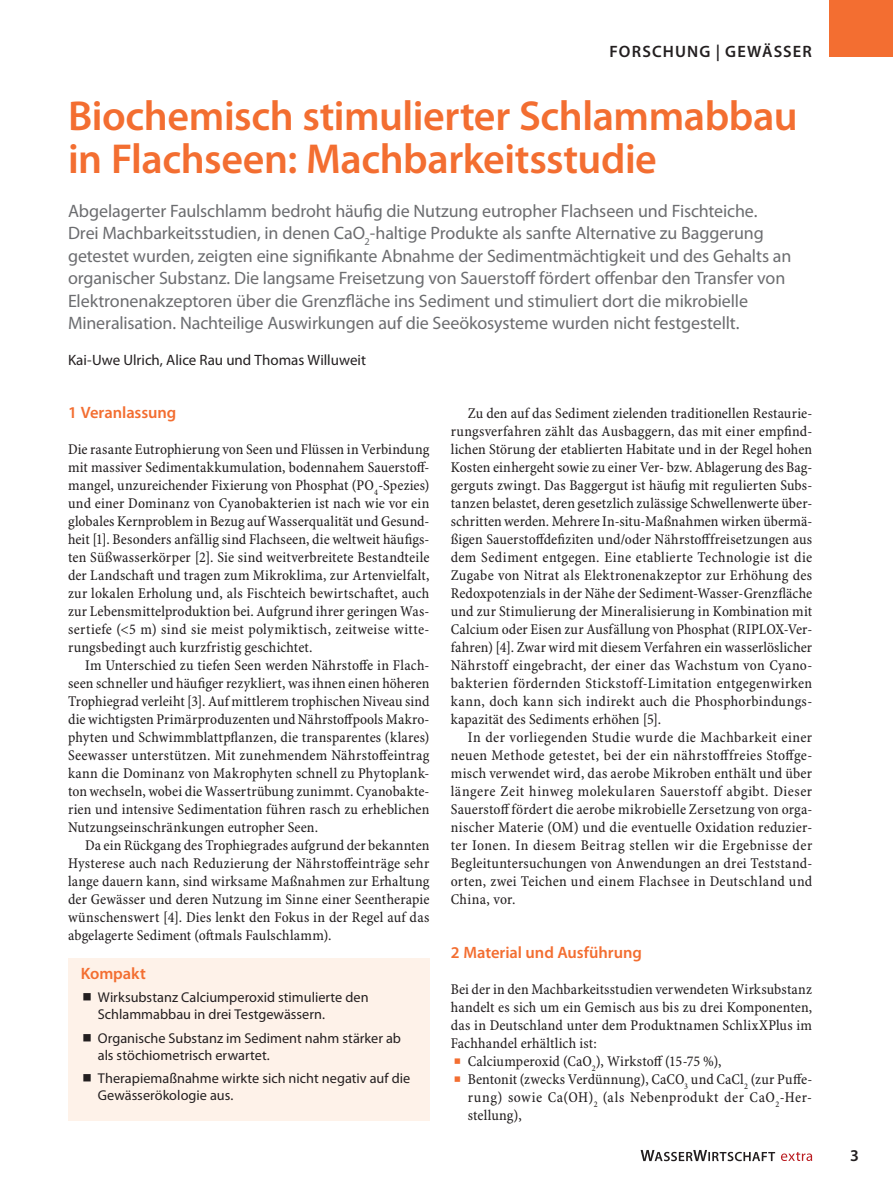
<style>
.page{position:relative;width:893px;height:1187px;background:#fff}
.page>*{position:absolute;margin:0;border:0;box-sizing:border-box;transform-origin:0 0}
.t1{font:600 42px/43.5px "Myriad Pro";letter-spacing:-.01em;color:#f36e31}
.t2{font:18px/22.5px "Myriad Pro";letter-spacing:-.005em;color:#6c6d70}
.t3{font:600 16.5px "Myriad Pro";letter-spacing:-.005em;color:#f36e31}
.t4{font:600 16.5px "Myriad Pro";letter-spacing:.07em;color:#231f20}
.t5{font:15px/18px "Minion Pro Cn Capt";letter-spacing:.01em;color:#231f20;text-align:justify}
.t6{font:15px "Minion Pro Cn Capt";letter-spacing:.035em;color:#231f20}
.t7{font:15px "Myriad Pro";color:#231f20}
.t8{font:14.25px/17px "Myriad Pro";color:#231f20}
</style>
<div class="page">
<div style="left:68px;top:958px;width:361px;height:162px;background:#fef2e9"></div>
<div style="left:829px;top:0;width:64px;height:57px;background:#f36e31"></div>
<svg style="left:781px;top:1152px;width:31px;height:8px"></svg>
<svg style="left:641px;top:1150px;width:134px;height:11px"></svg>
<p class="t4" style="left:610px;top:41px;width:200px">FORSCHUNG | Gewässer</p>
<h1 class="t1" style="left:68px;top:93px;width:731px">Biochemisch stimulierter Schlammabbau in Flachseen: Machbarkeitsstudie</h1>
<p class="t2" style="left:68px;top:200px;width:725px">Abgelagerter Faulschlamm bedroht häufig die Nutzung eutropher Flachseen und Fischteiche.<br>Drei Machbarkeitsstudien, in denen CaO<sub>2</sub>-haltige Produkte als sanfte Alternative zu Baggerung getestet wurden, zeigten eine signifikante Abnahme der Sedimentmächtigkeit und des Gehalts an organischer Substanz. Die langsame Freisetzung von Sauerstoff fördert offenbar den Transfer von Elektronenakzeptoren über die Grenzfläche ins Sediment und stimuliert dort die mikrobielle Mineralisation. Nachteilige Auswirkungen auf die Seeökosysteme wurden nicht festgestellt.</p>
<p class="t7" style="left:68px;top:351px;width:299px">Kai-Uwe Ulrich, Alice Rau und Thomas Willuweit</p>
<p class="t3" style="left:68px;top:402px;width:110px">1 Veranlassung</p>
<p class="t5" style="left:68px;top:440px;width:363px">Die rasante Eutrophierung von Seen und Flüssen in Verbindung mit massiver Sedimentakkumulation, bodennahem Sauerstoff&shy;mangel, unzureichender Fixierung von Phosphat (PO<sub>4</sub>-Spezies) und einer Dominanz von Cyanobakterien ist nach wie vor ein globales Kernproblem in Bezug auf Wasserqualität und Gesund&shy;heit [1]. Besonders anfällig sind Flachseen, die weltweit häufigs&shy;ten Süßwasserkörper [2]. Sie sind weitverbreitete Bestandteile der Landschaft und tragen zum Mikroklima, zur Artenvielfalt, zur lokalen Erholung und, als Fischteich bewirtschaftet, auch zur Lebensmittelproduktion bei. Aufgrund ihrer geringen Was&shy;sertiefe (&lt;5 m) sind sie meist polymiktisch, zeitweise witte&shy;rungsbedingt auch kurzfristig geschichtet.</p>
<p class="t5" style="left:68px;top:656px;width:363px;text-indent:17px">Im Unterschied zu tiefen Seen werden Nährstoffe in Flach&shy;seen schneller und häufiger rezykliert, was ihnen einen höheren Trophiegrad verleiht [3]. Auf mittlerem trophischen Niveau sind die wichtigsten Primärproduzenten und Nährstoffpools Makro&shy;phyten und Schwimmblattpflanzen, die transparentes (klares)<br>Seewasser unterstützen. Mit zunehmendem Nährstoffeintrag kann die Dominanz von Makrophyten schnell zu Phytoplank&shy;ton wechseln, wobei die Wassertrübung zunimmt. Cyanobakte&shy;rien und intensive Sedimentation führen rasch zu erheblichen Nutzungseinschränkungen eutropher Seen.</p>
<p class="t5" style="left:68px;top:836px;width:363px;text-indent:17px">Da ein Rückgang des Trophiegrades aufgrund der bekannten Hysterese auch nach Reduzierung der Nährstoffeinträge sehr lange dauern kann, sind wirksame Maßnahmen zur Erhaltung der Gewässer und deren Nutzung im Sinne einer Seentherapie wünschenswert [4]. Dies lenkt den Fokus in der Regel auf das abgelagerte Sediment (oftmals Faulschlamm).</p>
<p class="t5" style="left:451px;top:404px;width:363px;text-indent:17px">Zu den auf das Sediment zielenden traditionellen Restaurie&shy;rungsverfahren zählt das Ausbaggern, das mit einer empfind&shy;lichen Störung der etablierten Habitate und in der Regel hohen Kosten einhergeht sowie zu einer Ver- bzw. Ablagerung des Bag&shy;gerguts zwingt. Das Baggergut ist häufig mit regulierten Subs&shy;tanzen belastet, deren gesetzlich zulässige Schwellenwerte über&shy;schritten werden. Mehrere In-situ-Maßnahmen wirken übermä&shy;ßigen Sauerstoffdefiziten und/oder Nährstofffreisetzungen aus dem Sediment entgegen. Eine etablierte Technologie ist die Zugabe von Nitrat als Elektronenakzeptor zur Erhöhung des Redoxpotenzials in der Nähe der Sediment-Wasser-Grenzfläche und zur Stimulierung der Mineralisierung in Kombination mit Calcium oder Eisen zur Ausfällung von Phosphat (RIPLOX-Ver&shy;fahren) [4]. Zwar wird mit diesem Verfahren ein wasserlöslicher Nährstoff eingebracht, der einer das Wachstum von Cyano&shy;bakterien fördernden Stickstoff-Limitation entgegenwirken kann, doch kann sich indirekt auch die Phosphorbindungs&shy;kapazität des Sediments erhöhen [5].</p>
<p class="t5" style="left:451px;top:728px;width:363px;text-indent:17px">In der vorliegenden Studie wurde die Machbarkeit einer neuen Methode getestet, bei der ein nährstofffreies Stoffge&shy;misch verwendet wird, das aerobe Mikroben enthält und über längere Zeit hinweg molekularen Sauerstoff abgibt. Dieser Sauerstoff fördert die aerobe mikrobielle Zersetzung von orga&shy;nischer Materie (OM) und die eventuelle Oxidation reduzier&shy;ter Ionen. In diesem Beitrag stellen wir die Ergebnisse der Begleituntersuchungen von Anwendungen an drei Teststand&shy;orten, zwei Teichen und einem Flachsee in Deutschland und China, vor.</p>
<p class="t3" style="left:81px;top:962px;width:67px">Kompakt</p>
<p class="t8" style="left:98px;top:989px;width:272px">Wirksubstanz Calciumperoxid stimulierte den<br>Schlammabbau in drei Testgewässern.</p>
<p class="t8" style="left:98px;top:1029px;width:305px">Organische Substanz im Sediment nahm stärker ab als stöchiometrisch erwartet.</p>
<p class="t8" style="left:98px;top:1070px;width:314px">Therapiemaßnahme wirkte sich nicht negativ auf die<br>Gewässerökologie aus.</p>
<p class="t3" style="left:451px;top:942px;width:193px">2 Material und Ausführung</p>
<p class="t5" style="left:451px;top:980px;width:363px">Bei der in den Machbarkeitsstudien verwendeten Wirksubstanz</p>
<p class="t5" style="left:451px;top:998px;width:363px">handelt es sich um ein Gemisch aus bis zu drei Komponenten,</p>
<p class="t5" style="left:451px;top:1016px;width:363px">das in Deutschland unter dem Produktnamen SchlixXPlus im</p>
<p class="t5" style="left:451px;top:1034px;width:148px">Fachhandel erhältlich ist:</p>
<p class="t5" style="left:468px;top:1052px;width:255px">Calciumperoxid (CaO<sub>2</sub>), Wirkstoff (15-75 %),</p>
<p class="t5" style="left:468px;top:1070px;width:346px">Bentonit (zwecks Verdünnung), CaCO<sub>3</sub> und CaCl<sub>2</sub> (zur Puffe-</p>
<p class="t6" style="left:468px;top:1088px;width:344px">rung) sowie Ca(OH)<sub>2</sub> (als Nebenprodukt der CaO<sub>2</sub>-Her-</p>
<p class="t5" style="left:468px;top:1106px;width:56px">stellung),</p>
<p class="t4" style="left:850px;top:1144px;width:10px">3</p>
</div>
